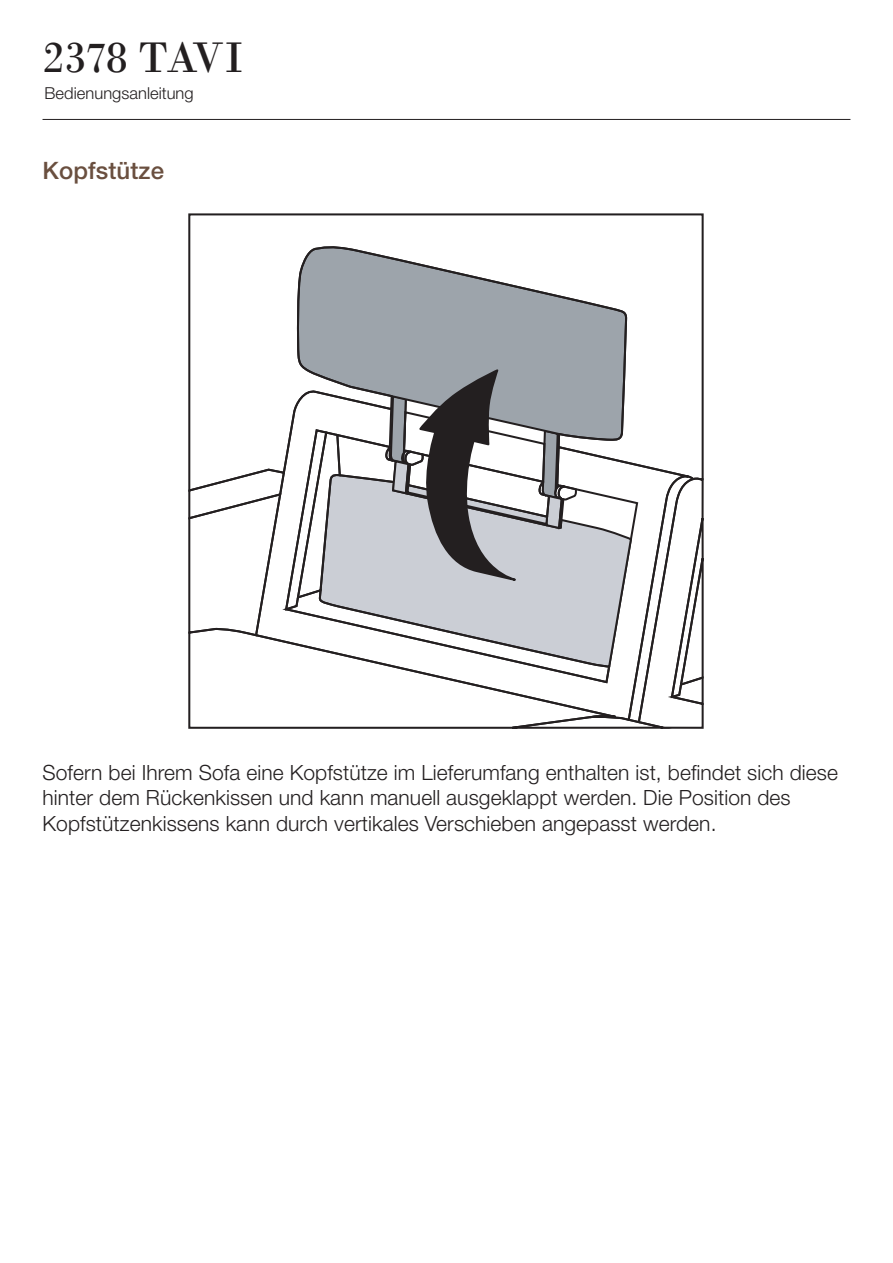
<style>
.page{position:relative;width:893px;height:1263px;background:#fff}
.page>*{position:absolute;margin:0;border:0;box-sizing:border-box;transform-origin:0 0}
.Produkttitel{font:45px "Bodoni";letter-spacing:-.025em;color:#231f20}
.Produktbeschrieb_Lauftext{font:500 24px "Helvetica Neue LT Pro";letter-spacing:.005em;color:#6a4f3f}
.Produktbeschrieb_Lauftext-2{font:300 21px/25.2px "Helvetica Neue LT Pro";letter-spacing:.005em;color:#231f20}
.Produkttitel-2{font:300 16.5px "Helvetica Neue LT Pro";letter-spacing:.005em;color:#231f20}
</style>
<div class="page">
<hr style="left:43px;top:119px;width:807px;height:1px;background:#231f20">
<svg style="left:188px;top:213px;width:516px;height:157px"></svg>
<svg style="left:188px;top:370px;width:516px;height:359px"></svg>
<p class="Produkttitel" style="left:43px;top:31px;width:203px">2378 TAVI</p>
<p class="Produkttitel-2" style="left:45px;top:83px;width:151px">Bedienungsanleitung</p>
<p class="Produktbeschrieb_Lauftext" style="left:43px;top:156px;width:123px">Kopfstütze</p>
<p class="Produktbeschrieb_Lauftext-2" style="left:43px;top:760px;width:797px">Sofern bei Ihrem Sofa eine Kopfstütze im Lieferumfang enthalten ist, befindet sich diese hinter dem Rückenkissen und kann manuell ausgeklappt werden. Die Position des<br>Kopfstützenkissens kann durch vertikales Verschieben angepasst werden.</p>
</div>
